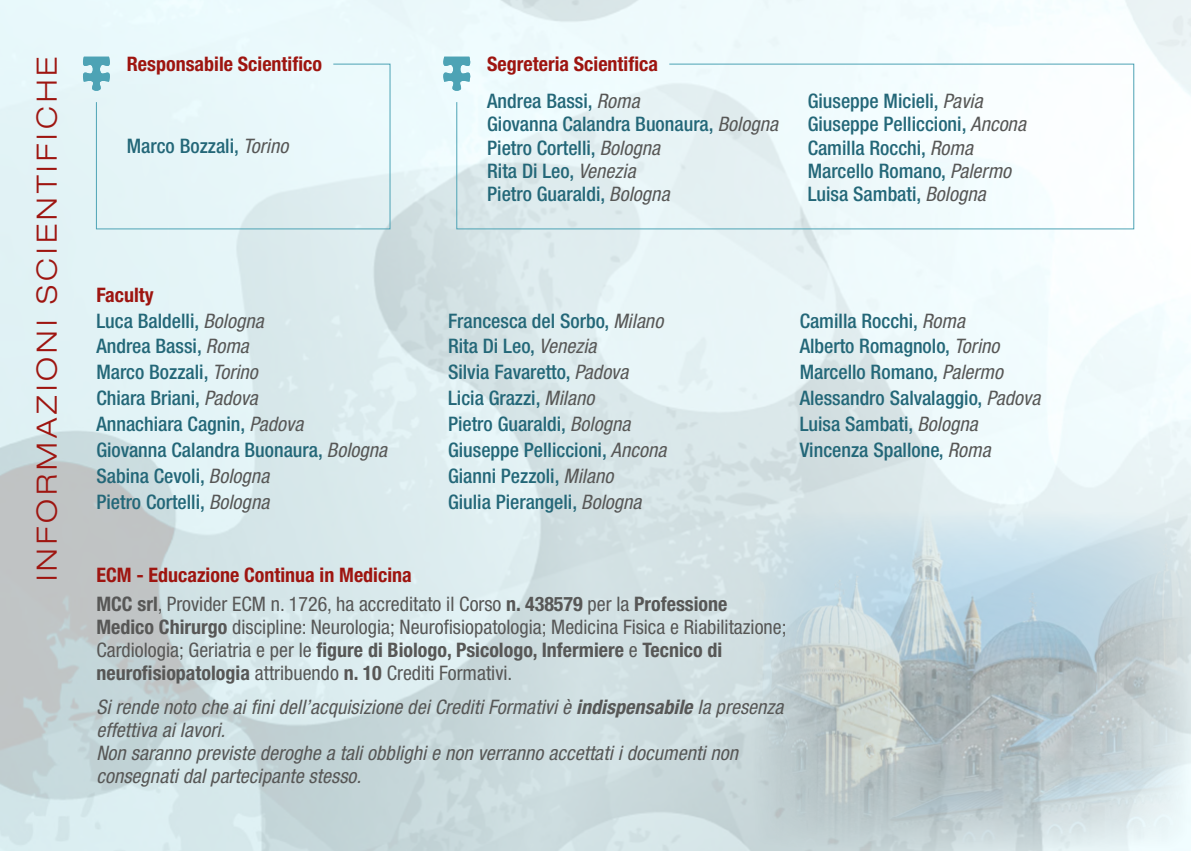
<style>
.page{position:relative;width:1191px;height:851px;background:#fff}
.page>*{position:absolute;margin:0;border:0;box-sizing:border-box;transform-origin:0 0}
.t1{font:300 expanded 28px "Helvetica Neue LT Std";letter-spacing:.15em;color:#9e1510}
.t2{font:500 condensed 20px/25.8px "Helvetica Neue LT Std";color:#236778}
.t3{font:condensed 20px/23px "Helvetica Neue LT Std";color:#575756}
.t4{font:italic condensed 20px/23px "Helvetica Neue LT Std";letter-spacing:.005em;color:#575756}
.t5{font:700 condensed 20px/37.4px "Helvetica Neue LT Std";color:#9e1510}
.s1{font-weight:500;color:#236778}
.s2{font-weight:400;font-style:italic;color:#575756}
.s3{font-weight:700;color:#9e1510}
.s4{font-weight:700}
</style>
<div class="page">
<img style="left:750px;top:510px;width:441px;height:340px">
<svg style="left:82px;top:57px;width:29px;height:34px"></svg>
<svg style="left:95px;top:63px;width:296px;height:167px;background:#e3f4f7"></svg>
<svg style="left:442px;top:57px;width:29px;height:34px"></svg>
<svg style="left:456px;top:63px;width:678px;height:167px"></svg>
<h1 class="t1" style="left:30px;top:581px;width:525px;rotate:-90deg">INFORMAZIONI SCIENTIFICHE</h1>
<p class="t5" style="left:127px;top:45px;width:197px">Responsabile Scientifico</p>
<p class="t5" style="left:487px;top:45px;width:172px">Segreteria Scientifica<br><span class="s1">Andrea Bassi,</span> <span class="s2">Roma</span></p>
<p class="t2" style="left:487px;top:113px;width:292px;line-height:23px">Giovanna Calandra Buonaura, <span class="s2">Bologna<br></span>Pietro Cortelli, <span class="s2">Bologna<br></span>Rita Di Leo, <span class="s2">Venezia<br></span>Pietro Guaraldi, <span class="s2">Bologna</span></p>
<p class="t2" style="left:807px;top:90px;width:220px;line-height:23px">Giuseppe Micieli, <span class="s2">Pavia<br></span>Giuseppe Pelliccioni, <span class="s2">Ancona<br></span>Camilla Rocchi, <span class="s2">Roma<br></span>Marcello Romano, <span class="s2">Palermo<br></span>Luisa Sambati, <span class="s2">Bologna</span></p>
<p class="t2" style="left:127px;top:133px;width:163px">Marco Bozzali, <span class="s2">Torino</span></p>
<p class="t2" style="left:96px;top:281px;width:292px"><span class="s3">Faculty<br></span>Luca Baldelli, <span class="s2">Bologna<br></span>Andrea Bassi, <span class="s2">Roma<br></span>Marco Bozzali, <span class="s2">Torino<br></span>Chiara Briani, <span class="s2">Padova<br></span>Annachiara Cagnin, <span class="s2">Padova<br></span>Giovanna Calandra Buonaura, <span class="s2">Bologna<br></span>Sabina Cevoli, <span class="s2">Bologna<br></span>Pietro Cortelli, <span class="s2">Bologna</span></p>
<p class="t2" style="left:448px;top:307px;width:220px">Francesca del Sorbo, <span class="s2">Milano<br></span>Rita Di Leo, <span class="s2">Venezia<br></span>Silvia Favaretto, <span class="s2">Padova<br></span>Licia Grazzi, <span class="s2">Milano<br></span>Pietro Guaraldi, <span class="s2">Bologna<br></span>Giuseppe Pelliccioni, <span class="s2">Ancona<br></span>Gianni Pezzoli, <span class="s2">Milano<br></span>Giulia Pierangeli, <span class="s2">Bologna</span></p>
<p class="t2" style="left:799px;top:307px;width:242px">Camilla Rocchi, <span class="s2">Roma<br></span>Alberto Romagnolo, <span class="s2">Torino<br></span>Marcello Romano, <span class="s2">Palermo<br></span>Alessandro Salvalaggio, <span class="s2">Padova<br></span>Luisa Sambati, <span class="s2">Bologna<br></span>Vincenza Spallone, <span class="s2">Roma</span></p>
<p class="t3" style="left:96px;top:560px;width:632px;line-height:28.6px"><span class="s3">ECM - Educazione Continua in Medicina<br></span><span class="s4">MCC srl</span>, Provider ECM n. 1726, ha accreditato il Corso <span class="s4">n. 438579</span> per la <span class="s4">Professione</span></p>
<p class="t3" style="left:96px;top:614px;width:691px"><span class="s4">Medico Chirurgo</span> discipline: Neurologia; Neurofisiopatologia; Medicina Fisica e Riabilitazione;<br>Cardiologia; Geriatria e per le <span class="s4">figure di Biologo, Psicologo, Infermiere</span> e <span class="s4">Tecnico di neurofisiopatologia</span> attribuendo <span class="s4">n. 10</span> Crediti Formativi.</p>
<p class="t4" style="left:96px;top:695px;width:688px">Si rende noto che ai fini dell’acquisizione dei Crediti Formativi è <span class="s4">indispensabile</span> la presenza effettiva ai lavori.<br>Non saranno previste deroghe a tali obblighi e non verranno accettati i documenti non consegnati dal partecipante stesso.</p>
</div>
